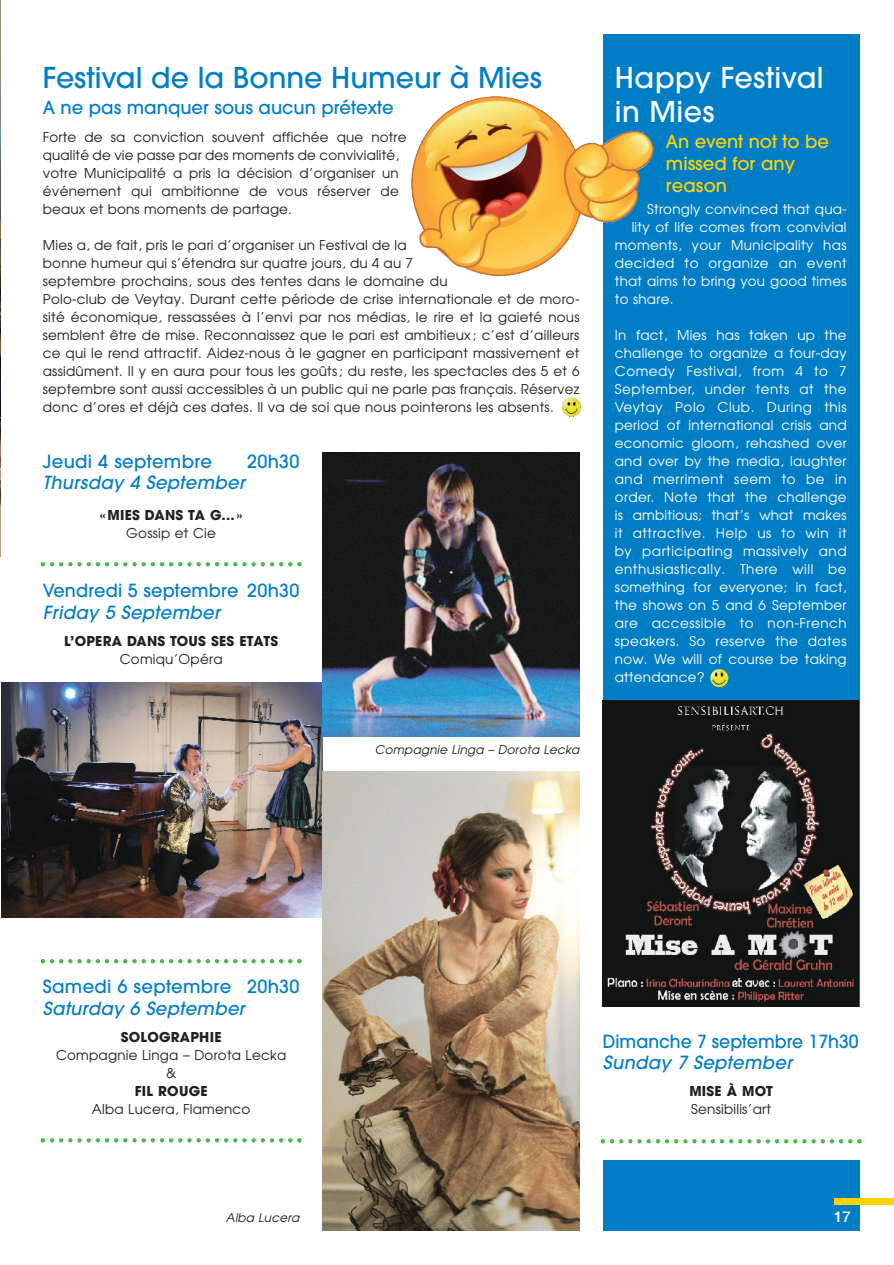
<style>
.page{position:relative;width:894px;height:1265px;background:#fff}
.page>*{position:absolute;margin:0;border:0;box-sizing:border-box;transform-origin:0 0}
.t1{font:500 28.5px "Avant Garde";color:#007ec5}
.t2{font:500 28.5px/34.2px "Avant Garde";letter-spacing:.015em;color:#fff}
.t3{font:500 18px "Avant Garde";letter-spacing:.01em;color:#007ec5}
.t4{font:italic 500 18px "Avant Garde";letter-spacing:.015em;color:#007ec5}
.t5{font:500 18px/21.6px "Avant Garde";color:#fed304}
.t6{font:500 18px "Avant Garde";letter-spacing:.01em;color:#007ec5;scale:.96 1}
.t7{font:500 15px "Helvetica Neue";color:#fff}
.t8{font:13.5px/18px "Avant Garde";letter-spacing:.015em;color:#231f20}
.t9{font:13.5px/18px "Avant Garde";letter-spacing:.015em;color:#fff;text-align:justify}
.t10{font:700 13.5px "Avant Garde";letter-spacing:.02em;color:#231f20}
.t11{font:13.5px "Avant Garde";letter-spacing:.035em;color:#fff}
.t12{font:italic 12px "Avant Garde";letter-spacing:.015em;color:#231f20}
</style>
<div class="page">
<img style="left:0;top:0;width:894px;height:1231px">
<h1 class="t1" style="left:43px;top:66px;width:500px">Festival de la Bonne Humeur à Mies</h1>
<h2 class="t3" style="left:43px;top:101px;width:352px">A ne pas manquer sous aucun prétexte</h2>
<p class="t8" style="left:43px;top:129px;width:365px">Forte de sa conviction souvent affichée que notre qualité de vie passe par des moments de convivialité, votre Municipalité a pris la décision d’organiser un événement qui ambitionne de vous réserver de beaux et bons moments de partage.</p>
<p class="t8" style="left:43px;top:237px;width:538px">Mies a, de fait, pris le pari d’organiser un Festival de la<br>bonne humeur qui s’étendra sur quatre jours, du 4 au 7<br>septembre prochains, sous des tentes dans le domaine du<br>Polo-club de Veytay. Durant cette période de crise internationale et de moro&shy;sité économique, ressassées à l’envi par nos médias, le rire et la gaieté nous semblent être de mise. Reconnaissez que le pari est ambitieux; c’est d’ailleurs ce qui le rend attractif. Aidez-nous à le gagner en participant massivement et assidûment. Il y en aura pour tous les goûts; du reste, les spectacles des 5 et 6 septembre sont aussi accessibles à un public qui ne parle pas français. Réservez donc d’ores et déjà ces dates. Il va de soi que nous pointerons les absents.</p>
<h2 class="t3" style="left:43px;top:454px;width:171px">Jeudi 4 septembre</h2>
<h2 class="t3" style="left:247px;top:454px;width:54px">20h30</h2>
<h2 class="t4" style="left:43px;top:476px;width:206px">Thursday 4 September</h2>
<p class="t10" style="left:100px;top:510px;width:144px">« MIES DANS TA G... »</p>
<p class="t8" style="left:126px;top:525px;width:91px">Gossip et Cie</p>
<h2 class="t3" style="left:43px;top:584px;width:258px">Vendredi 5 septembre 20h30</h2>
<h2 class="t4" style="left:43px;top:605px;width:181px">Friday 5 September</h2>
<p class="t10" style="left:64px;top:636px;width:216px">L’OPERA DANS TOUS SES ETATS</p>
<p class="t8" style="left:120px;top:651px;width:104px">Comiqu’Opéra</p>
<p class="t12" style="left:375px;top:745px;width:208px">Compagnie Linga – Dorota Lecka</p>
<h1 class="t2" style="left:615px;top:63px;width:210px">Happy Festival in Mies</h1>
<h2 class="t5" style="left:666px;top:133px;width:165px">An event not to be missed for any reason</h2>
<p class="t9" style="left:647px;top:201px;width:201px">Strongly convinced that qua-</p>
<p class="t9" style="left:632px;top:219px;width:216px">lity of life comes from convivial</p>
<p class="t9" style="left:615px;top:237px;width:233px">moments, your Municipality has</p>
<p class="t11" style="left:615px;top:258px;width:233px">decided to organize an event</p>
<p class="t9" style="left:615px;top:273px;width:233px">that aims to bring you good times</p>
<p class="t9" style="left:615px;top:291px;width:60px">to share.</p>
<p class="t9" style="left:615px;top:327px;width:233px">In fact, Mies has taken up the challenge to organize a four-day Comedy Festival, from 4 to 7<br>September, under tents at the Veytay Polo Club. During this period of international crisis and economic gloom, rehashed over and over by the media, laughter and merriment seem to be in order. Note that the challenge is ambitious; that’s what makes it attractive. Help us to win it by participating massively and enthusiastically. There will be something for everyone; in fact, the shows on 5 and 6 September are accessible to non-French speakers. So reserve the dates now. We will of course be taking attendance?</p>
<h2 class="t3" style="left:43px;top:980px;width:258px">Samedi 6 septembre 20h30</h2>
<h2 class="t4" style="left:43px;top:1001px;width:206px">Saturday 6 September</h2>
<p class="t10" style="left:121px;top:1032px;width:102px">SOLOGRAPHIE</p>
<p class="t8" style="left:56px;top:1047px;width:232px;text-align:center">Compagnie Linga – Dorota Lecka &amp;</p>
<p class="t10" style="left:135px;top:1086px;width:74px">FIL ROUGE</p>
<p class="t8" style="left:92px;top:1101px;width:160px">Alba Lucera, Flamenco</p>
<p class="t12" style="left:226px;top:1213px;width:77px">Alba Lucera</p>
<h2 class="t6" style="left:603px;top:1034px;width:268px">Dimanche 7 septembre 17h30</h2>
<h2 class="t4" style="left:603px;top:1055px;width:194px">Sunday 7 September</h2>
<p class="t10" style="left:689px;top:1086px;width:85px">MISE À MOT</p>
<p class="t8" style="left:691px;top:1101px;width:81px">Sensibilis’art</p>
<p class="t7" style="left:834px;top:1210px;width:18px">17</p>
</div>
